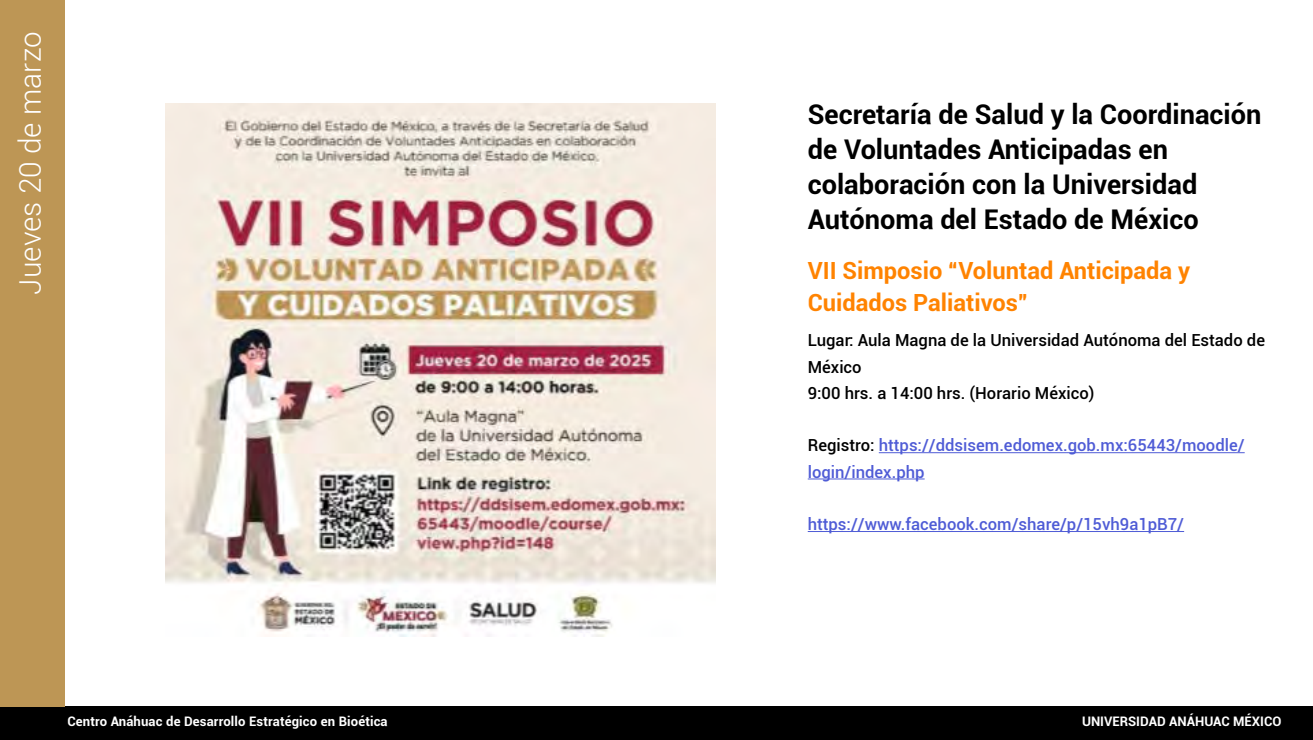
<style>
.page{position:relative;width:1313px;height:740px;background:#fff}
.page>*{position:absolute;margin:0;border:0;box-sizing:border-box;transform-origin:0 0}
.t1{font:300 29.75px "Roboto";color:#fff}
.t2{font:700 27.12px/35px "Roboto";color:#000}
.t3{font:700 23.62px/32.4px "Roboto";color:#ff8300}
.t4{font:500 16.62px/26.2px "Roboto";color:#4f5cd6}
.t5{font:500 16.62px/26.2px "Roboto";color:#000}
.t6{font:700 13.12px "Roboto";letter-spacing:.01em;color:#fff}
.s1{color:#000}
</style>
<div class="page">
<div style="left:0;top:706px;width:1312px;height:33px;background:#000"></div>
<div style="left:0;top:0;width:65px;height:706px;background:#bd9655"></div>
<img style="left:165px;top:104px;width:550px;height:532px">
<hr style="left:878px;top:452px;width:366px;height:1px;background:#4f5cd6">
<hr style="left:807px;top:478px;width:117px;height:1px;background:#4f5cd6">
<hr style="left:807px;top:531px;width:377px;height:1px;background:#4f5cd6">
<h1 class="t1" style="left:10px;top:294px;width:264px;rotate:-90deg">Jueves 20 de marzo</h1>
<h2 class="t2" style="left:807px;top:96px;width:455px">Secretaría de Salud y la Coordinación de Voluntades Anticipadas en colaboración con la Universidad<br>Autónoma del Estado de México</h2>
<h3 class="t3" style="left:807px;top:253px;width:384px">VII Simposio “Voluntad Anticipada y<br>Cuidados Paliativos”</h3>
<p class="t5" style="left:807px;top:326px;width:459px">Lugar: Aula Magna de la Universidad Autónoma del Estado de<br>México<br>9:00 hrs. a 14:00 hrs. (Horario México)</p>
<p class="t4" style="left:807px;top:431px;width:438px"><span class="s1">Registro:</span> https://ddsisem.edomex.gob.mx:65443/moodle/ login/index.php</p>
<p class="t4" style="left:807px;top:510px;width:378px">https://www.facebook.com/share/p/15vh9a1pB7/</p>
<p class="t6" style="left:67px;top:711px;width:322px">Centro Anáhuac de Desarrollo Estratégico en Bioética</p>
<p class="t6" style="left:1082px;top:711px;width:201px">UNIVERSIDAD ANÁHUAC MÉXICO</p>
</div>
